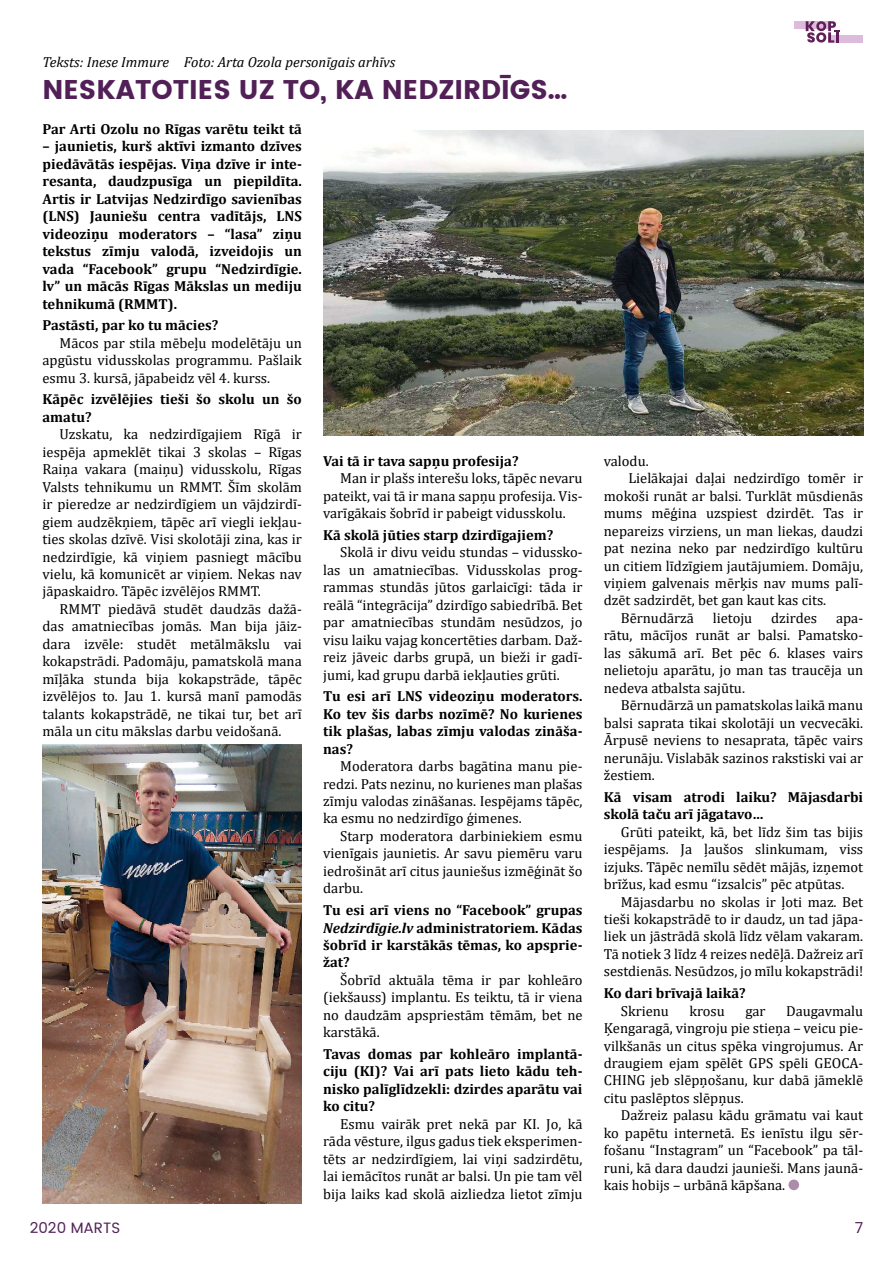
<style>
.page{position:relative;width:893px;height:1263px;background:#fff}
.page>*{position:absolute;margin:0;border:0;box-sizing:border-box;transform-origin:0 0}
.t1{font:700 27px "Poppins";color:#522057}
.t2{font:15px "Poppins";color:#522057}
.t3{font:14.55px/17.4px "Cambria";color:#000;text-align:justify}
.t4{font:700 14.55px/17.4px "Cambria";color:#000;text-align:justify}
.t5{font:italic 14.55px "Cambria";color:#000}
.s1{font-style:italic}
</style>
<div class="page">
<div style="left:788px;top:1179px;width:11px;height:11px;background:#ac8da9;border-radius:50%"></div>
<img style="left:323px;top:131px;width:540px;height:305px">
<img style="left:43px;top:745px;width:259px;height:458px">
<div style="left:795px;top:21px;width:36px;height:8px;background:#ddbcdb"></div>
<div style="left:828px;top:35px;width:35px;height:8px;background:#ddbcdb"></div>
<svg style="left:806px;top:21px;width:34px;height:22px"></svg>
<p class="t5" style="left:43px;top:52px;width:354px">Teksts: Inese Immure Foto: Arta Ozola personīgais arhīvs</p>
<h1 class="t1" style="left:43px;top:74px;width:526px">NESKATOTIES UZ TO, KA NEDZIRDĪGS…</h1>
<p class="t4" style="left:43px;top:120px;width:261px">Par Arti Ozolu no Rīgas varētu teikt tā</p>
<p class="t4" style="left:43px;top:137px;width:261px">– jaunietis, kurš aktīvi izmanto dzīves piedāvātās iespējas. Viņa dzīve ir inte&shy;resanta, daudzpusīga un piepildīta.<br>Artis ir Latvijas Nedzirdīgo savienības (LNS) Jauniešu centra vadītājs, LNS videoziņu moderators – “lasa” ziņu tekstus zīmju valodā, izveidojis un vada “Facebook” grupu “Nedzirdīgie. lv” un mācās Rīgas Mākslas un mediju tehnikumā (RMMT).</p>
<p class="t4" style="left:43px;top:316px;width:177px">Pastāsti, par ko tu mācies?</p>
<p class="t3" style="left:43px;top:334px;width:261px;text-indent:17px">Mācos par stila mēbeļu modelētāju un apgūstu vidusskolas programmu. Pašlaik esmu 3. kursā, jāpabeidz vēl 4. kurss.</p>
<p class="t4" style="left:43px;top:390px;width:261px">Kāpēc izvēlējies tieši šo skolu un šo amatu?</p>
<p class="t3" style="left:43px;top:426px;width:261px;text-indent:17px">Uzskatu, ka nedzirdīgajiem Rīgā ir iespēja apmeklēt tikai 3 skolas – Rīgas Raiņa vakara (maiņu) vidusskolu, Rīgas Valsts tehnikumu un RMMT. Šīm skolām ir pieredze ar nedzirdīgiem un vājdzirdī&shy;giem audzēkņiem, tāpēc arī viegli iekļau&shy;ties skolas dzīvē. Visi skolotāji zina, kas ir nedzirdīgie, kā viņiem pasniegt mācību vielu, kā komunicēt ar viņiem. Nekas nav jāpaskaidro. Tāpēc izvēlējos RMMT.</p>
<p class="t3" style="left:43px;top:600px;width:261px;text-indent:17px">RMMT piedāvā studēt daudzās dažā&shy;das amatniecības jomās. Man bija jāiz&shy;dara izvēle: studēt metālmākslu vai kokapstrādi. Padomāju, pamatskolā mana mīļāka stunda bija kokapstrāde, tāpēc izvēlējos to. Jau 1. kursā manī pamodās talants kokapstrādē, ne tikai tur, bet arī māla un citu mākslas darbu veidošanā.</p>
<p class="t4" style="left:323px;top:452px;width:197px">Vai tā ir tava sapņu profesija?</p>
<p class="t3" style="left:323px;top:469px;width:261px;text-indent:17px">Man ir plašs interešu loks, tāpēc nevaru pateikt, vai tā ir mana sapņu profesija. Vis&shy;varīgākais šobrīd ir pabeigt vidusskolu.</p>
<p class="t4" style="left:323px;top:526px;width:232px">Kā skolā jūties starp dzirdīgajiem?</p>
<p class="t3" style="left:323px;top:544px;width:261px;text-indent:17px">Skolā ir divu veidu stundas – vidussko&shy;las un amatniecības. Vidusskolas prog&shy;rammas stundās jūtos garlaicīgi: tāda ir reālā “integrācija” dzirdīgo sabiedrībā. Bet par amatniecības stundām nesūdzos, jo visu laiku vajag koncertēties darbam. Daž&shy;reiz jāveic darbs grupā, un bieži ir gadī&shy;jumi, kad grupu darbā iekļauties grūti.</p>
<p class="t4" style="left:323px;top:687px;width:261px">Tu esi arī LNS videoziņu moderators.<br>Ko tev šis darbs nozīmē? No kurienes tik plašas, labas zīmju valodas zināša&shy;nas?</p>
<p class="t3" style="left:323px;top:757px;width:261px;text-indent:17px">Moderatora darbs bagātina manu pie&shy;redzi. Pats nezinu, no kurienes man plašas zīmju valodas zināšanas. Iespējams tāpēc, ka esmu no nedzirdīgo ģimenes.</p>
<p class="t3" style="left:323px;top:827px;width:261px;text-indent:17px">Starp moderatora darbiniekiem esmu vienīgais jaunietis. Ar savu piemēru varu iedrošināt arī citus jauniešus izmēģināt šo darbu.</p>
<p class="t4" style="left:323px;top:901px;width:261px">Tu esi arī viens no “Facebook” grupas <span class="s1">Nedzirdīgie.lv</span> administratoriem. Kādas šobrīd ir karstākās tēmas, ko apsprie&shy;žat?</p>
<p class="t3" style="left:323px;top:971px;width:261px;text-indent:17px">Šobrīd aktuāla tēma ir par kohleāro (iekšauss) implantu. Es teiktu, tā ir viena no daudzām apspriestām tēmām, bet ne karstākā.</p>
<p class="t4" style="left:323px;top:1045px;width:261px">Tavas domas par kohleāro implantā&shy;ciju (KI)? Vai arī pats lieto kādu teh&shy;nisko palīglīdzekli: dzirdes aparātu vai ko citu?</p>
<p class="t3" style="left:323px;top:1115px;width:261px;text-indent:17px">Esmu vairāk pret nekā par KI. Jo, kā rāda vēsture, ilgus gadus tiek eksperimen&shy;tēts ar nedzirdīgiem, lai viņi sadzirdētu, lai iemācītos runāt ar balsi. Un pie tam vēl bija laiks kad skolā aizliedza lietot zīmju</p>
<p class="t3" style="left:604px;top:452px;width:46px">valodu.</p>
<p class="t3" style="left:628px;top:469px;width:236px">Lielākajai daļai nedzirdīgo tomēr ir</p>
<p class="t3" style="left:604px;top:487px;width:261px">mokoši runāt ar balsi. Turklāt mūsdienās</p>
<p class="t3" style="left:604px;top:504px;width:261px">mums mēģina uzspiest dzirdēt. Tas ir</p>
<p class="t3" style="left:604px;top:522px;width:261px">nepareizs virziens, un man liekas, daudzi</p>
<p class="t3" style="left:604px;top:539px;width:261px">pat nezina neko par nedzirdīgo kultūru</p>
<p class="t3" style="left:604px;top:557px;width:261px">un citiem līdzīgiem jautājumiem. Domāju,</p>
<p class="t3" style="left:604px;top:574px;width:261px">viņiem galvenais mērķis nav mums palī-</p>
<p class="t3" style="left:604px;top:592px;width:224px">dzēt sadzirdēt, bet gan kaut kas cits.</p>
<p class="t3" style="left:621px;top:609px;width:75px">Bērnudārzā</p>
<p class="t3" style="left:713px;top:609px;width:41px">lietoju</p>
<p class="t3" style="left:771px;top:609px;width:47px">dzirdes</p>
<p class="t3" style="left:604px;top:609px;width:261px;text-indent:232px">apa&shy;rātu, mācījos runāt ar balsi. Pamatsko&shy;las sākumā arī. Bet pēc 6. klases vairs nelietoju aparātu, jo man tas traucēja un nedeva atbalsta sajūtu.</p>
<p class="t3" style="left:604px;top:696px;width:261px;text-indent:17px">Bērnudārzā un pamatskolas laikā manu balsi saprata tikai skolotāji un vecvecāki.<br>Ārpusē neviens to nesaprata, tāpēc vairs nerunāju. Vislabāk sazinos rakstiski vai ar žestiem.</p>
<p class="t4" style="left:604px;top:788px;width:261px">Kā visam atrodi laiku? Mājasdarbi skolā taču arī jāgatavo…</p>
<p class="t3" style="left:604px;top:823px;width:261px;text-indent:17px">Grūti pateikt, kā, bet līdz šim tas bijis iespējams. Ja ļaušos slinkumam, viss izjuks. Tāpēc nemīlu sēdēt mājās, izņemot brīžus, kad esmu “izsalcis” pēc atpūtas.</p>
<p class="t3" style="left:604px;top:893px;width:261px;text-indent:17px">Mājasdarbu no skolas ir ļoti maz. Bet tieši kokapstrādē to ir daudz, un tad jāpa&shy;liek un jāstrādā skolā līdz vēlam vakaram.<br>Tā notiek 3 līdz 4 reizes nedēļā. Dažreiz arī sestdienās. Nesūdzos, jo mīlu kokapstrādi!</p>
<p class="t4" style="left:604px;top:984px;width:143px">Ko dari brīvajā laikā?</p>
<p class="t3" style="left:621px;top:1002px;width:50px">Skrienu</p>
<p class="t3" style="left:689px;top:1002px;width:37px">krosu</p>
<p class="t3" style="left:745px;top:1002px;width:22px">gar</p>
<p class="t3" style="left:604px;top:1002px;width:261px;text-indent:182px">Daugavmalu Ķengaragā, vingroju pie stieņa – veicu pie&shy;vilkšanās un citus spēka vingrojumus. Ar draugiem ejam spēlēt GPS spēli GEOCA-CHING jeb slēpņošanu, kur dabā jāmeklē citu paslēptos slēpņus.</p>
<p class="t3" style="left:604px;top:1106px;width:261px;text-indent:17px">Dažreiz palasu kādu grāmatu vai kaut ko papētu internetā. Es ienīstu ilgu sēr&shy;fošanu “Instagram” un “Facebook” pa tāl&shy;runi, kā dara daudzi jaunieši. Mans jaunā&shy;kais hobijs – urbānā kāpšana.</p>
<p class="t2" style="left:30px;top:1217px;width:92px">2020 MARTS</p>
<p class="t2" style="left:855px;top:1217px;width:10px">7</p>
</div>
